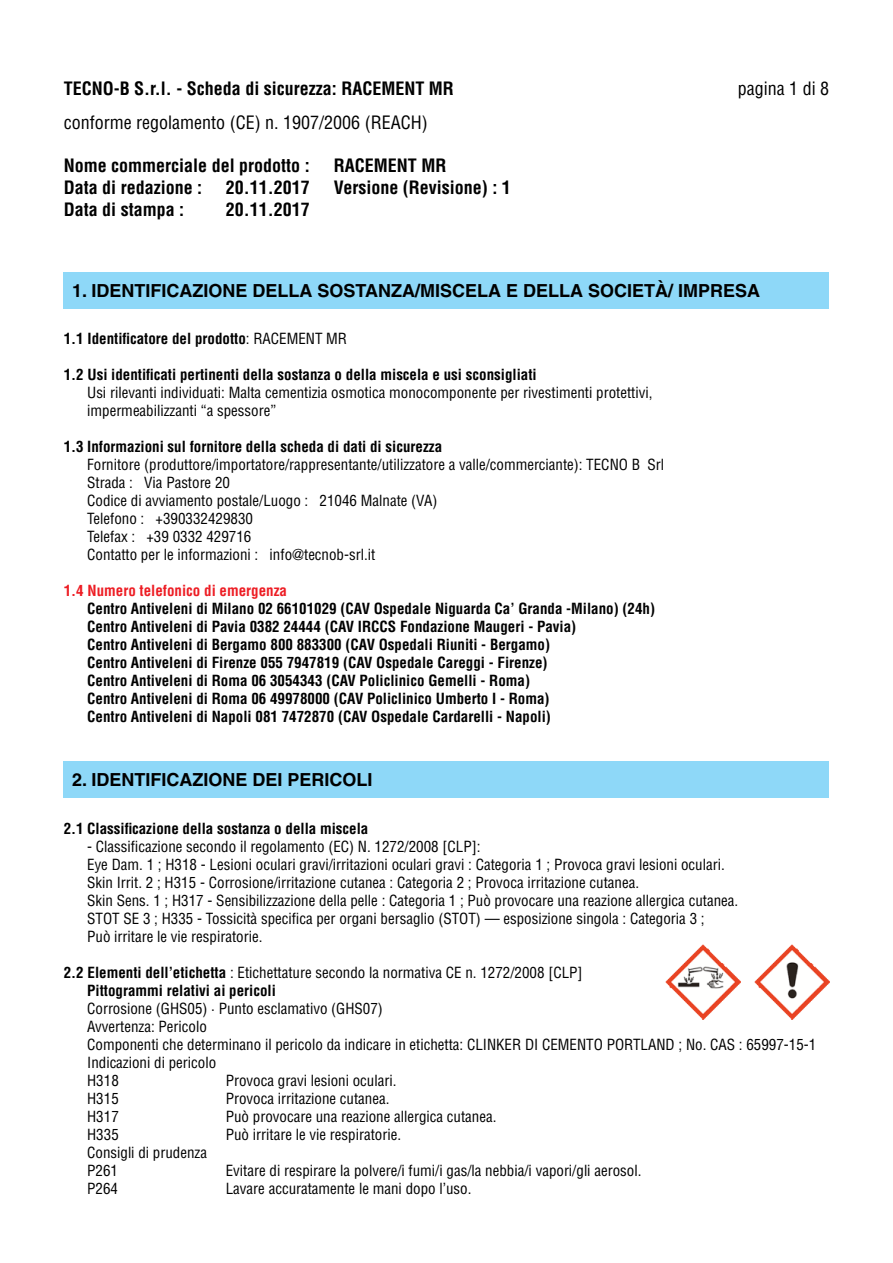
<style>
.page{position:relative;width:893px;height:1263px;background:#fff}
.page>*{position:absolute;margin:0;border:0;box-sizing:border-box;transform-origin:0 0}
.t1{font:700 condensed 18px "Helvetica";color:#000}
.t2{font:700 18px "Helvetica";color:#000}
.t3{font:condensed 18px "Helvetica";color:#000}
.t4{font:condensed 15px/18px "Helvetica";color:#000}
.t5{font:700 condensed 15px/18px "Helvetica";color:#000}
.t6{font:700 condensed 15px "Helvetica";color:#ed1d24}
.s1{font-weight:400}
</style>
<div class="page">
<div style="left:64px;top:272px;width:765px;height:36px;background:#8ed8f8"></div>
<div style="left:64px;top:761px;width:765px;height:36px;background:#8ed8f8"></div>
<img style="left:754px;top:944px;width:75px;height:75px">
<img style="left:666px;top:944px;width:75px;height:75px">
<p class="t1" style="left:64px;top:77px;width:392px">TECNO-B S.r.l. - Scheda di sicurezza: RACEMENT MR</p>
<p class="t3" style="left:738px;top:77px;width:93px">pagina 1 di 8</p>
<p class="t3" style="left:64px;top:111px;width:365px">conforme regolamento (CE) n. 1907/2006 (REACH)</p>
<p class="t1" style="left:64px;top:155px;width:248px">Nome commerciale del prodotto :</p>
<p class="t1" style="left:334px;top:155px;width:114px">RACEMENT MR</p>
<p class="t1" style="left:64px;top:176px;width:140px">Data di redazione :</p>
<p class="t1" style="left:226px;top:176px;width:85px">20.11.2017</p>
<p class="t1" style="left:334px;top:176px;width:179px">Versione (Revisione) : 1</p>
<p class="t1" style="left:64px;top:198px;width:122px">Data di stampa :</p>
<p class="t1" style="left:226px;top:198px;width:85px">20.11.2017</p>
<p class="t2" style="left:72px;top:280px;width:689px">1. IDENTIFICAZIONE DELLA SOSTANZA/MISCELA E DELLA SOCIETÀ/ IMPRESA</p>
<p class="t5" style="left:64px;top:330px;width:285px">1.1 Identificatore del prodotto<span class="s1">: RACEMENT MR</span></p>
<p class="t5" style="left:64px;top:366px;width:474px">1.2 Usi identificati pertinenti della sostanza o della miscela e usi sconsigliati</p>
<p class="t4" style="left:87px;top:384px;width:567px">Usi rilevanti individuati: Malta cementizia osmotica monocomponente per rivestimenti protettivi, impermeabilizzanti “a spessore”</p>
<p class="t5" style="left:64px;top:438px;width:380px">1.3 Informazioni sul fornitore della scheda di dati di sicurezza</p>
<p class="t4" style="left:87px;top:456px;width:579px">Fornitore (produttore/importatore/rappresentante/utilizzatore a valle/commerciante): TECNO B Srl Strada : Via Pastore 20<br>Codice di avviamento postale/Luogo : 21046 Malnate (VA)<br>Telefono : +390332429830<br>Telefax : +39 0332 429716<br>Contatto per le informazioni : info@tecnob-srl.it</p>
<p class="t6" style="left:64px;top:581px;width:225px">1.4 Numero telefonico di emergenza</p>
<p class="t5" style="left:87px;top:600px;width:569px">Centro Antiveleni di Milano 02 66101029 (CAV Ospedale Niguarda Ca’ Granda -Milano) (24h)<br>Centro Antiveleni di Pavia 0382 24444 (CAV IRCCS Fondazione Maugeri - Pavia)<br>Centro Antiveleni di Bergamo 800 883300 (CAV Ospedali Riuniti - Bergamo)<br>Centro Antiveleni di Firenze 055 7947819 (CAV Ospedale Careggi - Firenze)<br>Centro Antiveleni di Roma 06 3054343 (CAV Policlinico Gemelli - Roma)<br>Centro Antiveleni di Roma 06 49978000 (CAV Policlinico Umberto I - Roma)<br>Centro Antiveleni di Napoli 081 7472870 (CAV Ospedale Cardarelli - Napoli)</p>
<p class="t2" style="left:72px;top:769px;width:302px">2. IDENTIFICAZIONE DEI PERICOLI</p>
<p class="t5" style="left:64px;top:819px;width:306px">2.1 Classificazione della sostanza o della miscela</p>
<p class="t4" style="left:87px;top:837px;width:653px">- Classificazione secondo il regolamento (EC) N. 1272/2008 [CLP]:<br>Eye Dam. 1 ; H318 - Lesioni oculari gravi/irritazioni oculari gravi : Categoria 1 ; Provoca gravi lesioni oculari.<br>Skin Irrit. 2 ; H315 - Corrosione/irritazione cutanea : Categoria 2 ; Provoca irritazione cutanea.<br>Skin Sens. 1 ; H317 - Sensibilizzazione della pelle : Categoria 1 ; Può provocare una reazione allergica cutanea.<br>STOT SE 3 ; H335 - Tossicità specifica per organi bersaglio (STOT) — esposizione singola : Categoria 3 ;<br>Può irritare le vie respiratorie.</p>
<p class="t5" style="left:87px;top:963px;width:497px;text-indent:-23px">2.2 Elementi dell’etichetta <span class="s1">: Etichettature secondo la normativa CE n. 1272/2008 [CLP]<br></span>Pittogrammi relativi ai pericoli</p>
<p class="t4" style="left:87px;top:999px;width:731px">Corrosione (GHS05) · Punto esclamativo (GHS07)<br>Avvertenza: Pericolo<br>Componenti che determinano il pericolo da indicare in etichetta: CLINKER DI CEMENTO PORTLAND ; No. CAS : 65997-15-1<br>Indicazioni di pericolo<br>H318</p>
<p class="t4" style="left:226px;top:1071px;width:172px">Provoca gravi lesioni oculari.</p>
<p class="t4" style="left:87px;top:1089px;width:33px">H315</p>
<p class="t4" style="left:226px;top:1089px;width:165px">Provoca irritazione cutanea.</p>
<p class="t4" style="left:87px;top:1107px;width:33px">H317</p>
<p class="t4" style="left:226px;top:1107px;width:272px">Può provocare una reazione allergica cutanea.</p>
<p class="t4" style="left:87px;top:1125px;width:33px">H335</p>
<p class="t4" style="left:226px;top:1125px;width:177px">Può irritare le vie respiratorie.</p>
<p class="t4" style="left:87px;top:1143px;width:121px">Consigli di prudenza<br>P261</p>
<p class="t4" style="left:226px;top:1161px;width:417px">Evitare di respirare la polvere/i fumi/i gas/la nebbia/i vapori/gli aerosol.</p>
<p class="t4" style="left:87px;top:1179px;width:32px">P264</p>
<p class="t4" style="left:226px;top:1179px;width:247px">Lavare accuratamente le mani dopo l’uso.</p>
</div>
